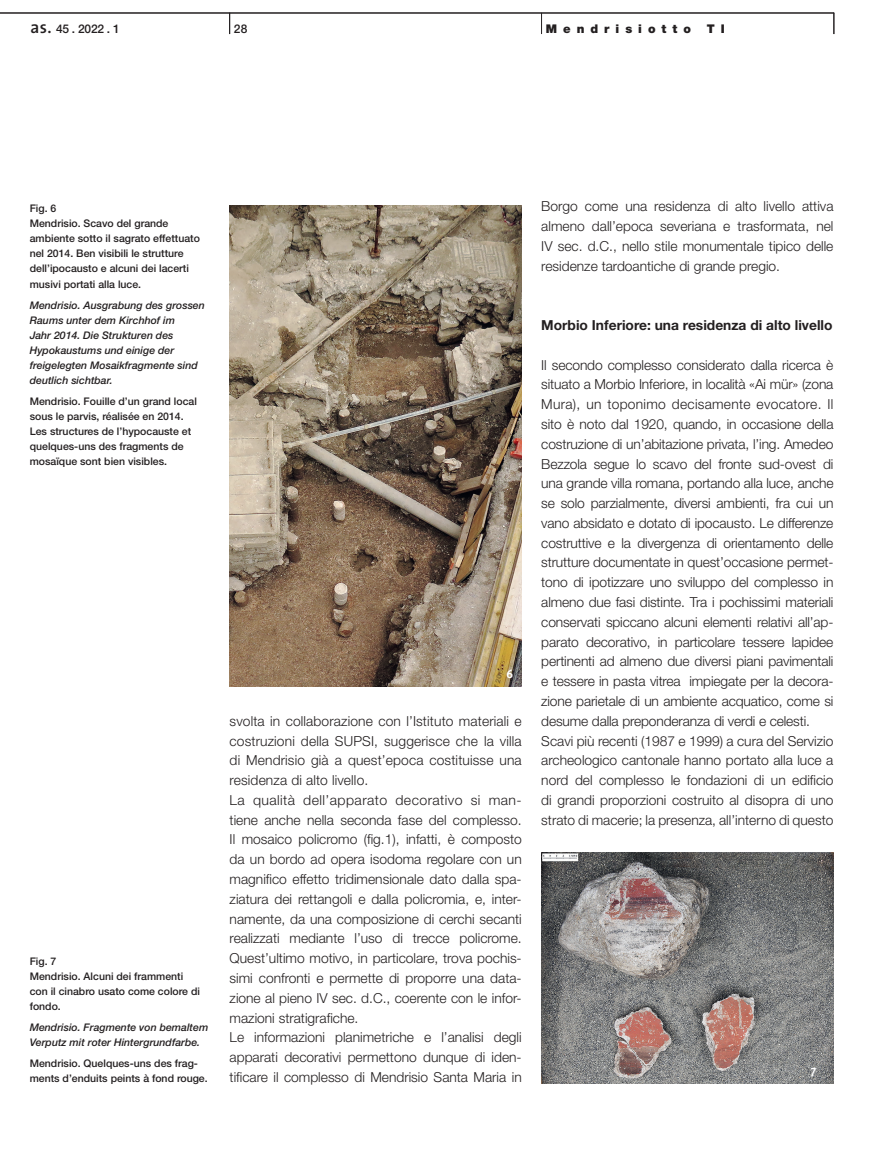
<style>
.page{position:relative;width:893px;height:1149px;background:#fff}
.page>*{position:absolute;margin:0;border:0;box-sizing:border-box;transform-origin:0 0}
.TEXTE-It-9_2{font:300 13.8px/19.8px "Helvetica Neue LT Std";color:#231f20;text-align:justify}
.TEXTE-titre-1{font:700 13.8px "Helvetica Neue LT Std";color:#231f20}
.t1{font:500 12px "Helvetica Neue LT Std";letter-spacing:-.02em;color:#231f20}
.t2{font:900 12px "Helvetica Neue LT Std";letter-spacing:.5em;color:#231f20}
.No_PHOTO{font:700 12px "Meta Plus";color:#fff}
.LEGENDE-It{font:500 10.5px/15px "Helvetica Neue LT Std";color:#231f20}
.LEGENDE-de{font:italic 500 10.5px/15px "Helvetica Neue LT Std";color:#231f20}
.LEGENDES-fr{font:500 10.5px/15px "Helvetica Neue LT Std";color:#231f20}
.s1{font-family:"The Sans";font-weight:600;font-size:17.25px}
</style>
<div class="page">
<hr style="left:0;top:13px;width:834px;height:1px;background:#231f20">
<svg style="left:229px;top:14px;width:1px;height:20px"></svg>
<svg style="left:541px;top:14px;width:1px;height:20px"></svg>
<svg style="left:834px;top:13px;width:1px;height:21px"></svg>
<img style="left:541px;top:852px;width:292px;height:231px">
<img style="left:230px;top:205px;width:292px;height:481px">
<p class="t1" style="left:30px;top:22px;width:91px"><span class="s1">as.</span> 45 . 2022 . 1</p>
<p class="t1" style="left:234px;top:22px;width:15px">28</p>
<p class="t2" style="left:546px;top:22px;width:147px">Mendrisiotto</p>
<p class="t2" style="left:707px;top:22px;width:20px">T I</p>
<p class="LEGENDE-It" style="left:30px;top:201px;width:28px">Fig. 6</p>
<p class="LEGENDE-It" style="left:30px;top:216px;width:172px">Mendrisio. Scavo del grande ambiente sotto il sagrato effettuato nel 2014. Ben visibili le strutture dell’ipocausto e alcuni dei lacerti musivi portati alla luce.</p>
<p class="LEGENDE-de" style="left:30px;top:297px;width:177px">Mendrisio. Ausgrabung des grossen<br>Raums unter dem Kirchhof im<br>Jahr 2014. Die Strukturen des<br>Hypokaustums und einige der freigelegten Mosaikfragmente sind deutlich sichtbar.</p>
<p class="LEGENDES-fr" style="left:30px;top:393px;width:169px">Mendrisio. Fouille d’un grand local sous le parvis, réalisée en 2014.<br>Les structures de l’hypocauste et quelques-uns des fragments de mosaïque sont bien visibles.</p>
<p class="LEGENDE-It" style="left:30px;top:953px;width:28px">Fig. 7</p>
<p class="LEGENDE-It" style="left:30px;top:968px;width:172px">Mendrisio. Alcuni dei frammenti con il cinabro usato come colore di fondo.</p>
<p class="LEGENDE-de" style="left:30px;top:1019px;width:180px">Mendrisio. Fragmente von bemaltem<br>Verputz mit roter Hintergrundfarbe.</p>
<p class="LEGENDE-It" style="left:30px;top:1055px;width:179px">Mendrisio. Quelques-uns des frag&shy;ments d’enduits peints à fond rouge.</p>
<p class="No_PHOTO" style="left:506px;top:666px;width:8px">6</p>
<p class="TEXTE-It-9_2" style="left:230px;top:710px;width:294px">svolta in collaborazione con l’Istituto materiali e costruzioni della SUPSI, suggerisce che la villa di Mendrisio già a quest’epoca costituisse una residenza di alto livello.</p>
<p class="TEXTE-It-9_2" style="left:230px;top:789px;width:294px">La qualità dell’apparato decorativo si man&shy;tiene anche nella seconda fase del complesso.<br>Il mosaico policromo (fig.1), infatti, è composto da un bordo ad opera isodoma regolare con un magnifico effetto tridimensionale dato dalla spa&shy;ziatura dei rettangoli e dalla policromia, e, inter&shy;namente, da una composizione di cerchi secanti realizzati mediante l’uso di trecce policrome.<br>Quest’ultimo motivo, in particolare, trova pochis&shy;simi confronti e permette di proporre una data&shy;zione al pieno IV sec. d.C., coerente con le infor&shy;mazioni stratigrafiche.</p>
<p class="TEXTE-It-9_2" style="left:230px;top:1026px;width:294px">Le informazioni planimetriche e l’analisi degli apparati decorativi permettono dunque di iden&shy;tificare il complesso di Mendrisio Santa Maria in</p>
<p class="TEXTE-It-9_2" style="left:541px;top:196px;width:294px">Borgo come una residenza di alto livello attiva almeno dall’epoca severiana e trasformata, nel IV sec. d.C., nello stile monumentale tipico delle residenze tardoantiche di grande pregio.</p>
<p class="TEXTE-titre-1" style="left:541px;top:316px;width:293px">Morbio Inferiore: una residenza di alto livello</p>
<p class="TEXTE-It-9_2" style="left:541px;top:354px;width:294px">Il secondo complesso considerato dalla ricerca è situato a Morbio Inferiore, in località «Ai mür» (zona Mura), un toponimo decisamente evocatore. Il sito è noto dal 1920, quando, in occasione della costruzione di un’abitazione privata, l’ing. Amedeo Bezzola segue lo scavo del fronte sud-ovest di una grande villa romana, portando alla luce, anche se solo parzialmente, diversi ambienti, fra cui un vano absidato e dotato di ipocausto. Le differenze costruttive e la divergenza di orientamento delle strutture documentate in quest’occasione permet&shy;tono di ipotizzare uno sviluppo del complesso in almeno due fasi distinte. Tra i pochissimi materiali conservati spiccano alcuni elementi relativi all’ap&shy;parato decorativo, in particolare tessere lapidee pertinenti ad almeno due diversi piani pavimentali e tessere in pasta vitrea impiegate per la decora&shy;zione parietale di un ambiente acquatico, come si desume dalla preponderanza di verdi e celesti.</p>
<p class="TEXTE-It-9_2" style="left:541px;top:730px;width:294px">Scavi più recenti (1987 e 1999) a cura del Servizio archeologico cantonale hanno portato alla luce a nord del complesso le fondazioni di un edificio di grandi proporzioni costruito al disopra di uno strato di macerie; la presenza, all’interno di questo</p>
<p class="No_PHOTO" style="left:811px;top:1062px;width:7px">7</p>
</div>
